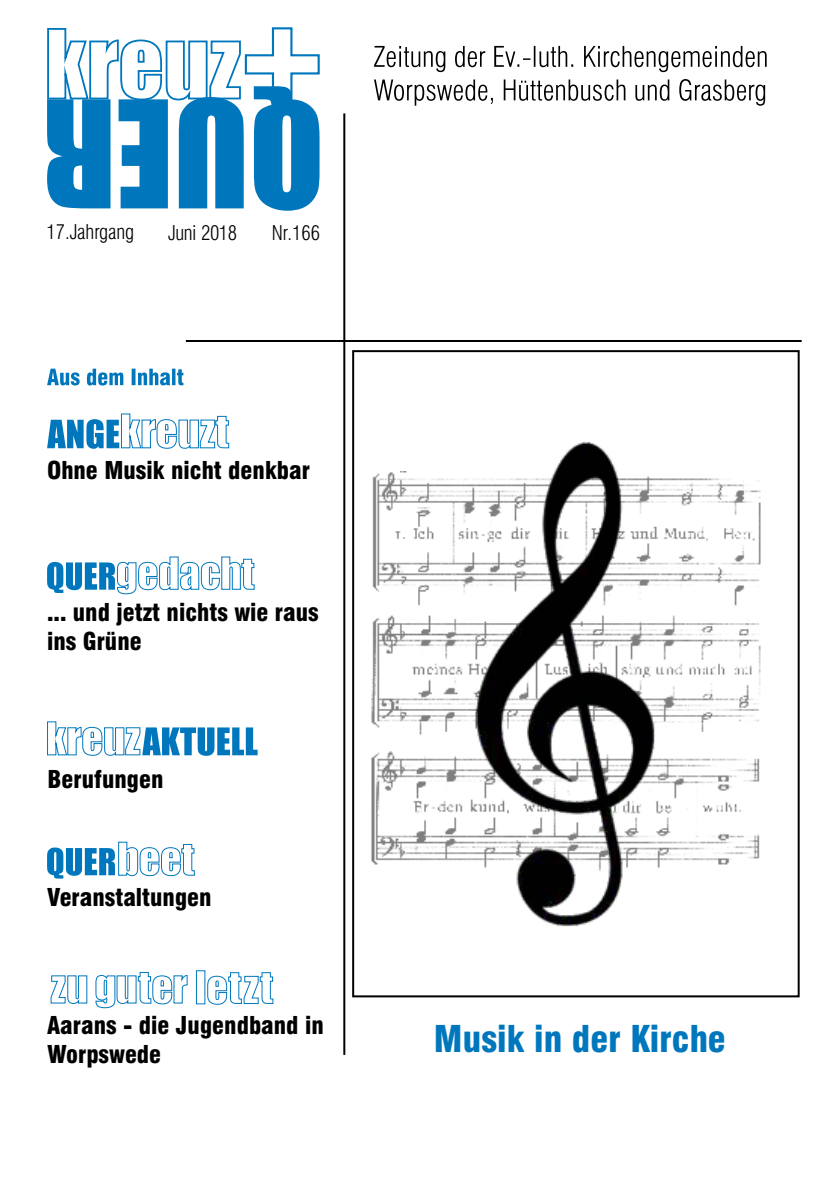
<style>
.page{position:relative;width:840px;height:1191px;background:#fff}
.page>*{position:absolute;margin:0;border:0;box-sizing:border-box;transform-origin:0 0}
.t1{font:900 condensed 36px "Swiss 721 BT";color:#0077bd}
.t2{font:900 condensed 24px/28.8px "Swiss 721 BT";color:#000}
.t3{font:300 condensed 20px "Swiss 721 BT";color:#000}
.t4{font:300 condensed 20px "Swiss 721 BT";letter-spacing:-.025em;color:#000}
</style>
<div class="page">
<svg style="left:50px;top:970px;width:224px;height:38px"></svg>
<svg style="left:47px;top:841px;width:148px;height:37px"></svg>
<svg style="left:47px;top:721px;width:210px;height:35px"></svg>
<svg style="left:47px;top:556px;width:208px;height:39px"></svg>
<svg style="left:47px;top:413px;width:182px;height:36px"></svg>
<div style="left:352px;top:350px;width:447px;height:647px;border:2px solid #000"></div>
<img style="left:371px;top:471px;width:390px;height:394px">
<img style="left:402px;top:442px;width:325px;height:485px">
<hr style="left:186px;top:340px;width:615px;height:2px;background:#000">
<hr style="left:343px;top:113px;width:2px;height:941px;background:#000">
<svg style="left:374px;top:46px;width:392px;height:60px"></svg>
<svg style="left:47px;top:369px;width:136px;height:16px"></svg>
<svg style="left:47px;top:27px;width:273px;height:184px"></svg>
<p class="t3" style="left:46px;top:224px;width:89px">17.Jahrgang</p>
<p class="t4" style="left:168px;top:224px;width:71px">Juni 2018</p>
<p class="t3" style="left:271px;top:224px;width:50px">Nr.166</p>
<p class="t2" style="left:47px;top:458px;width:264px">Ohne Musik nicht denkbar</p>
<p class="t2" style="left:47px;top:600px;width:273px">... und jetzt nichts wie raus ins Grüne</p>
<p class="t2" style="left:47px;top:767px;width:117px">Berufungen</p>
<p class="t2" style="left:47px;top:885px;width:166px">Veranstaltungen</p>
<p class="t2" style="left:47px;top:1013px;width:278px">Aarans - die Jugendband in<br>Worpswede</p>
<h1 class="t1" style="left:434px;top:1024px;width:293px">Musik in der Kirche</h1>
</div>
